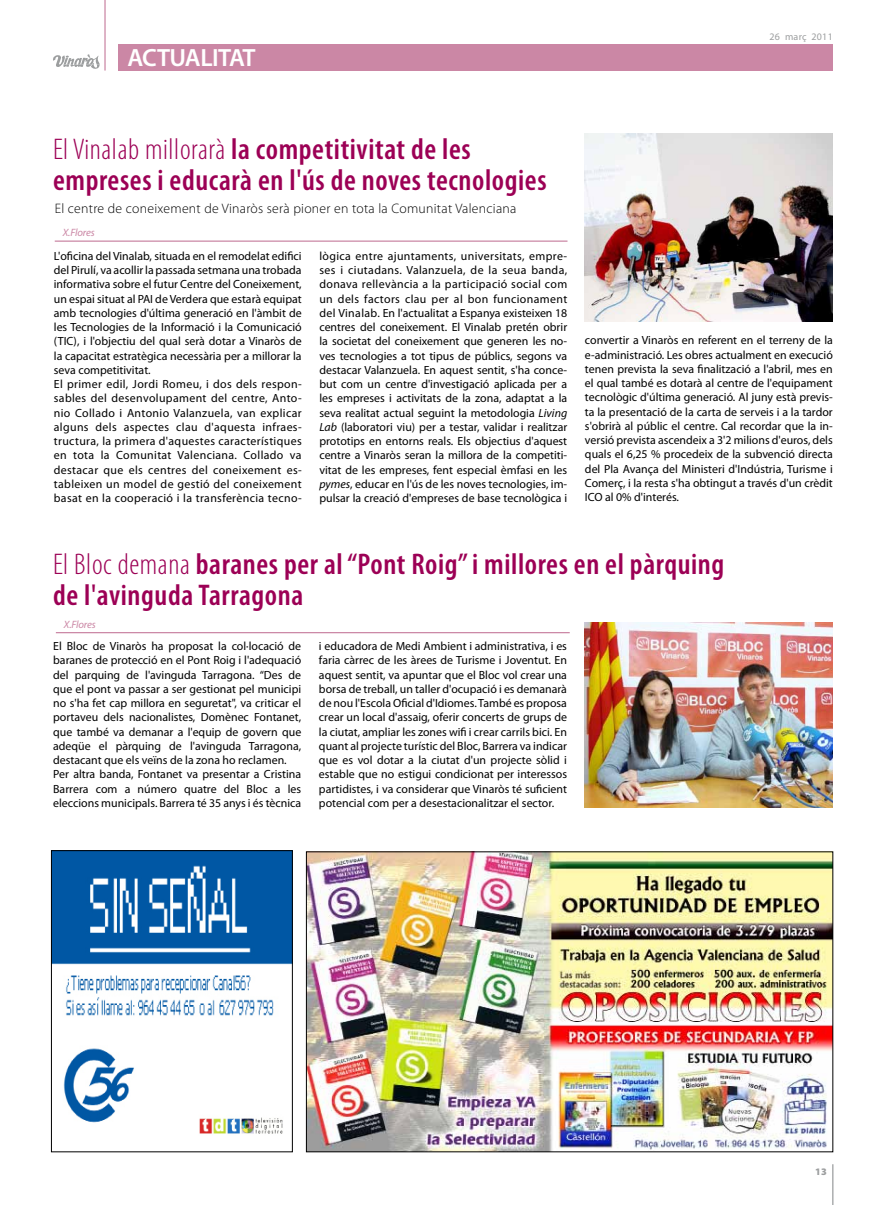
<style>
.page{position:relative;width:886px;height:1205px;background:#fff}
.page>*{position:absolute;margin:0;border:0;box-sizing:border-box;transform-origin:0 0}
.t1{font:600 condensed 30px/31.2px "Myriad Pro";letter-spacing:.02em;color:#9c0055}
.t2{font:600 25px "Myriad Pro";letter-spacing:-.02em;color:#fff}
.t3{font:300 13.75px "Myriad Pro";letter-spacing:.02em;color:#000}
.t4{font:11.88px/14.2px "Myriad Pro";color:#000;text-align:justify}
.t5{font:italic 10.62px "Myriad Pro";letter-spacing:-.01em;color:#cb87a5}
.t6{font:10px "Myriad Pro";letter-spacing:.025em;color:#9c9e9f}
.t7{font:900 10px "Myriad Pro";color:#9c9e9f}
.s1{font-weight:300}
.s2{font-style:italic}
</style>
<div class="page">
<hr style="left:832px;top:1164px;width:1px;height:41px;background:#9c9e9f">
<hr style="left:55px;top:240px;width:512px;height:2px;background:#cb87a5">
<hr style="left:104px;top:0;width:2px;height:71px;background:#cb87a5">
<svg style="left:53px;top:54px;width:47px;height:15px"></svg>
<div style="left:118px;top:44px;width:714px;height:27px;background:#cb87a5"></div>
<img style="left:585px;top:133px;width:247px;height:188px">
<hr style="left:56px;top:632px;width:514px;height:1px;background:#cb87a5">
<img style="left:585px;top:622px;width:247px;height:186px">
<img style="left:53px;top:852px;width:237px;height:282px">
<div style="left:51px;top:850px;width:241px;height:302px;border:1px solid #000"></div>
<img style="left:308px;top:853px;width:523px;height:297px">
<div style="left:306px;top:851px;width:527px;height:301px;border:1px solid #000"></div>
<h2 class="t2" style="left:127px;top:42px;width:130px">ACTUALITAT</h2>
<p class="t6" style="left:769px;top:31px;width:65px">26 març 2011</p>
<h1 class="t1" style="left:53px;top:132px;width:495px"><span class="s1">El Vinalab millorarà</span> la competitivitat de les empreses i educarà en l'ús de noves tecnologies</h1>
<p class="t3" style="left:55px;top:200px;width:463px">El centre de coneixement de Vinaròs serà pioner en tota la Comunitat Valenciana</p>
<p class="t5" style="left:63px;top:226px;width:33px">X.Flores</p>
<p class="t4" style="left:54px;top:248px;width:249px;text-align:left">L'oficina del Vinalab, situada en el remodelat edifici del Pirulí, va acollir la passada setmana una trobada informativa sobre el futur Centre del Coneixement, un espai situat al PAI de Verdera que estarà equipat amb tecnologies d'última generació en l'àmbit de les Tecnologies de la Informació i la Comunicació (TIC), i l'objectiu del qual serà dotar a Vinaròs de la capacitat estratègica necessària per a millorar la seva competitivitat.<br>El primer edil, Jordi Romeu, i dos dels respon&shy;sables del desenvolupament del centre, Anto&shy;nio Collado i Antonio Valanzuela, van explicar alguns dels aspectes clau d'aquesta infraes&shy;tructura, la primera d'aquestes característiques en tota la Comunitat Valenciana. Collado va destacar que els centres del coneixement es&shy;tableixen un model de gestió del coneixement basat en la cooperació i la transferència tecno-</p>
<p class="t4" style="left:319px;top:248px;width:249px">lògica entre ajuntaments, universitats, empre&shy;ses i ciutadans. Valanzuela, de la seua banda, donava rellevància a la participació social com un dels factors clau per al bon funcionament del Vinalab. En l'actualitat a Espanya existeixen 18 centres del coneixement. El Vinalab pretén obrir la societat del coneixement que generen les no&shy;ves tecnologies a tot tipus de públics, segons va destacar Valanzuela. En aquest sentit, s'ha conce&shy;but com un centre d'investigació aplicada per a les empreses i activitats de la zona, adaptat a la seva realitat actual seguint la metodologia <span class="s2">Living Lab</span> (laboratori viu) per a testar, validar i realitzar prototips en entorns reals. Els objectius d'aquest centre a Vinaròs seran la millora de la competiti&shy;vitat de les empreses, fent especial èmfasi en les <span class="s2">pymes</span>, educar en l'ús de les noves tecnologies, im&shy;pulsar la creació d'empreses de base tecnològica i</p>
<p class="t4" style="left:585px;top:333px;width:249px">convertir a Vinaròs en referent en el terreny de la e-administració. Les obres actualment en execució tenen prevista la seva finalització a l'abril, mes en el qual també es dotarà al centre de l'equipament tecnològic d'última generació. Al juny està previs&shy;ta la presentació de la carta de serveis i a la tardor s'obrirà al públic el centre. Cal recordar que la in&shy;versió prevista ascendeix a 3'2 milions d'euros, dels quals el 6,25 % procedeix de la subvenció directa del Pla Avança del Ministeri d'Indústria, Turisme i Comerç, i la resta s'ha obtingut a través d'un crèdit ICO al 0% d'interés.</p>
<h1 class="t1" style="left:53px;top:548px;width:672px"><span class="s1">El Bloc demana</span> baranes per al “Pont Roig” i millores en el pàrquing de l'avinguda Tarragona</h1>
<p class="t5" style="left:64px;top:617px;width:33px">X.Flores</p>
<p class="t4" style="left:53px;top:639px;width:250px;text-align:left">El Bloc de Vinaròs ha proposat la col·locació de baranes de protecció en el Pont Roig i l'adequació del parquing de l'avinguda Tarragona. “Des de que el pont va passar a ser gestionat pel municipi no s'ha fet cap millora en seguretat", va criticar el portaveu dels nacionalistes, Domènec Fontanet, que també va demanar a l'equip de govern que adeqüe el pàrquing de l'avinguda Tarragona, destacant que els veïns de la zona ho reclamen.<br>Per altra banda, Fontanet va presentar a Cristina Barrera com a número quatre del Bloc a les eleccions municipals. Barrera té 35 anys i és tècnica</p>
<p class="t4" style="left:319px;top:639px;width:250px">i educadora de Medi Ambient i administrativa, i es faria càrrec de les àrees de Turisme i Joventut. En aquest sentit, va apuntar que el Bloc vol crear una borsa de treball, un taller d'ocupació i es demanarà de nou l'Escola Oficial d'Idiomes. També es proposa crear un local d'assaig, oferir concerts de grups de la ciutat, ampliar les zones wifi i crear carrils bici. En quant al projecte turístic del Bloc, Barrera va indicar que es vol dotar a la ciutat d'un projecte sòlid i estable que no estigui condicionat per interessos partidistes, i va considerar que Vinaròs té suficient potencial com per a desestacionalitzar el sector.</p>
<p class="t7" style="left:815px;top:1165px;width:13px">13</p>
</div>
